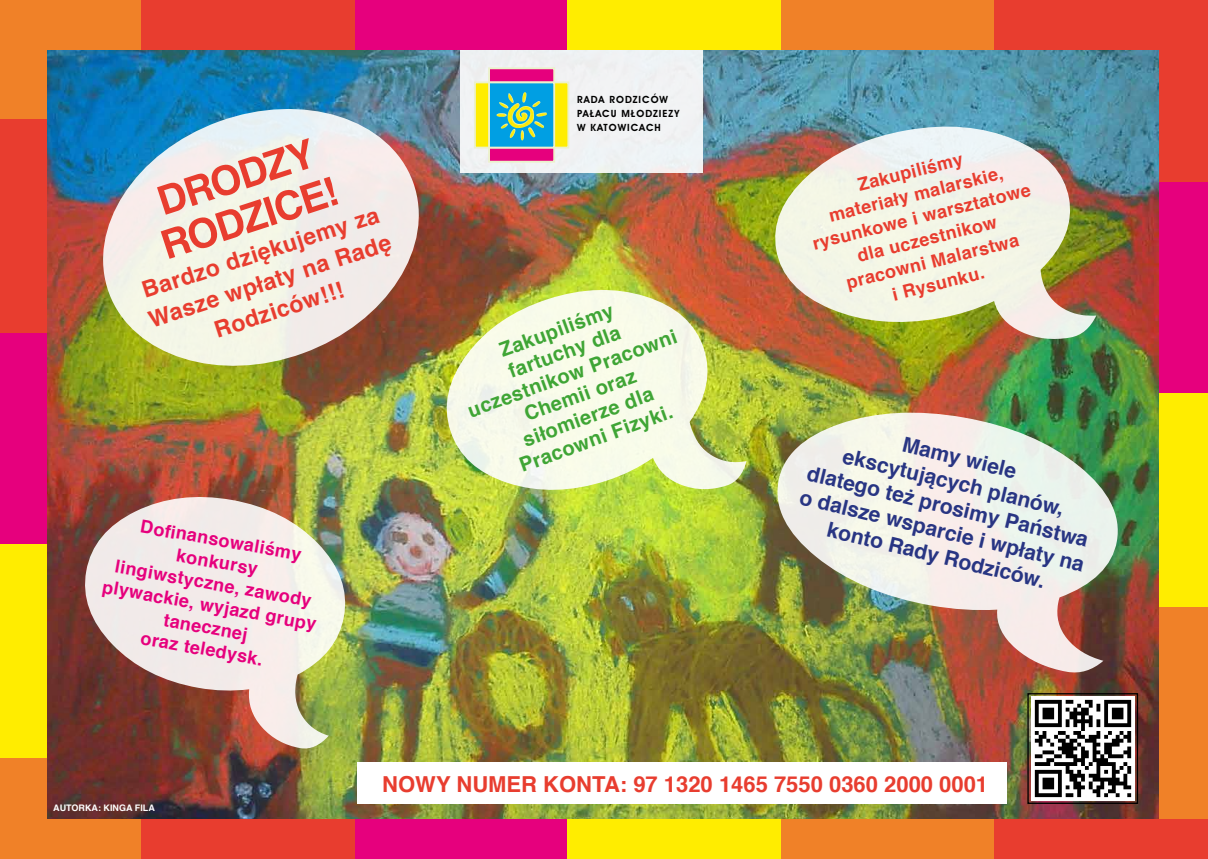
<style>
.page{position:relative;width:1208px;height:859px;background:#fff}
.page>*{position:absolute;margin:0;border:0;box-sizing:border-box;transform-origin:0 0}
.t1{font:700 40px/43.1px "Helvetica";color:#e83d2f}
.t2{font:700 23px/30px "Helvetica";color:#e83d2f;text-align:center}
.t3{font:700 22px "Helvetica";color:#e83d2f}
.t4{font:700 21px/25px "Helvetica";color:#283583;text-align:center}
.t5{font:700 20px/23px "Helvetica";color:#3fa535;text-align:center}
.t6{font:700 18px/23px "Helvetica";color:#e83d2f;text-align:center}
.t7{font:700 18px/22px "Helvetica";color:#e6007d;text-align:center}
.t8{font:600 10px/14.2px "Avant Garde IT Cby BT";letter-spacing:.1em;color:#000}
.t9{font:700 9px "Helvetica";color:#fff}
</style>
<div class="page">
<img style="left:46px;top:49px;width:1113px;height:770px">
<div style="left:460px;top:9px;width:242px;height:164px;background:#f0f2f4"></div>
<div style="left:488px;top:67px;width:67px;height:96px;background:#e6007d;border:2px solid #ecf1cb"></div>
<div style="left:474px;top:81px;width:95px;height:68px;background:#ffed00;border:2px solid #ecf1cb"></div>
<div style="left:488px;top:81px;width:67px;height:68px;background:#009fe3;border:2px solid #ecf1cb"></div>
<img style="left:499px;top:92px;width:41px;height:36px">
<div style="left:357px;top:762px;width:650px;height:42px;background:#fff"></div>
<img style="left:1031px;top:697px;width:103px;height:103px">
<div style="left:1027px;top:693px;width:111px;height:111px;border:1px solid #000"></div>
<div style="left:1159px;top:179px;width:49px;height:214px;background:#e6007d"></div>
<div style="left:1159px;top:606px;width:49px;height:214px;background:#f08128"></div>
<div style="left:1159px;top:393px;width:49px;height:213px;background:#ffed00"></div>
<div style="left:1159px;top:0;width:49px;height:181px;background:#e83d2f"></div>
<div style="left:353px;top:0;width:214px;height:49px;background:#e6007d"></div>
<div style="left:780px;top:0;width:214px;height:49px;background:#f08128"></div>
<div style="left:567px;top:0;width:213px;height:49px;background:#ffed00"></div>
<div style="left:994px;top:0;width:214px;height:49px;background:#e83d2f"></div>
<div style="left:0;top:0;width:141px;height:49px;background:#f08128"></div>
<div style="left:141px;top:0;width:214px;height:49px;background:#e83d2f"></div>
<div style="left:353px;top:819px;width:214px;height:40px;background:#e6007d"></div>
<div style="left:780px;top:819px;width:214px;height:40px;background:#f08128"></div>
<div style="left:567px;top:819px;width:213px;height:40px;background:#ffed00"></div>
<div style="left:994px;top:819px;width:214px;height:40px;background:#e83d2f"></div>
<div style="left:0;top:819px;width:141px;height:40px;background:#f08128"></div>
<div style="left:141px;top:819px;width:214px;height:40px;background:#e83d2f"></div>
<div style="left:0;top:330px;width:46px;height:214px;background:#e6007d"></div>
<div style="left:0;top:758px;width:46px;height:101px;background:#f08128"></div>
<div style="left:0;top:544px;width:46px;height:214px;background:#ffed00"></div>
<div style="left:0;top:0;width:46px;height:119px;background:#f08128"></div>
<div style="left:0;top:119px;width:46px;height:213px;background:#e83d2f"></div>
<svg style="left:86px;top:91px;width:350px;height:293px"></svg>
<img style="left:82px;top:494px;width:266px;height:256px">
<img style="left:774px;top:409px;width:347px;height:265px">
<img style="left:442px;top:287px;width:304px;height:206px">
<img style="left:771px;top:123px;width:325px;height:218px">
<h1 class="t1" style="left:142px;top:185px;width:185px;rotate:-18deg">DRODZY<br>RODZICE!</h1>
<p class="t2" style="left:136px;top:277px;width:255px;rotate:-18deg">Bardzo dziękujemy za<br>Wasze wpłaty na Radę<br>Rodziców!!!</p>
<p class="t7" style="left:116px;top:511px;width:219px;rotate:10deg">Dofi nansowaliśmy konkursy<br>lingiwstyczne, zawody plywackie, wyjazd grupy tanecznej<br>oraz teledysk.</p>
<p class="t8" style="left:577px;top:92px;width:104px">RADA RODZICÓW<br>PAŁACU MŁODZIEZY<br>W KATOWICACH</p>
<p class="t5" style="left:449px;top:357px;width:223px;rotate:-20deg">Zakupiliśmy<br>fartuchy dla uczestnikow Pracowni<br>Chemii oraz siłomierze dla<br>Pracowni Fizyki.</p>
<p class="t6" style="left:799px;top:188px;width:225px;rotate:-14deg">Zakupiliśmy<br>materiały malarskie, rysunkowe i warsztatowe dla uczestnikow pracowni Malarstwa<br>i Rysunku.</p>
<p class="t4" style="left:821px;top:411px;width:293px;rotate:14deg">Mamy wiele<br>ekscytujących planów, dlatego też prosimy Państwa o dalsze wsparcie i wpłaty na konto Rady Rodziców.</p>
<p class="t9" style="left:53px;top:801px;width:103px">AUTORKA: KINGA FILA</p>
<p class="t3" style="left:382px;top:766px;width:607px">NOWY NUMER KONTA: 97 1320 1465 7550 0360 2000 0001</p>
</div>
